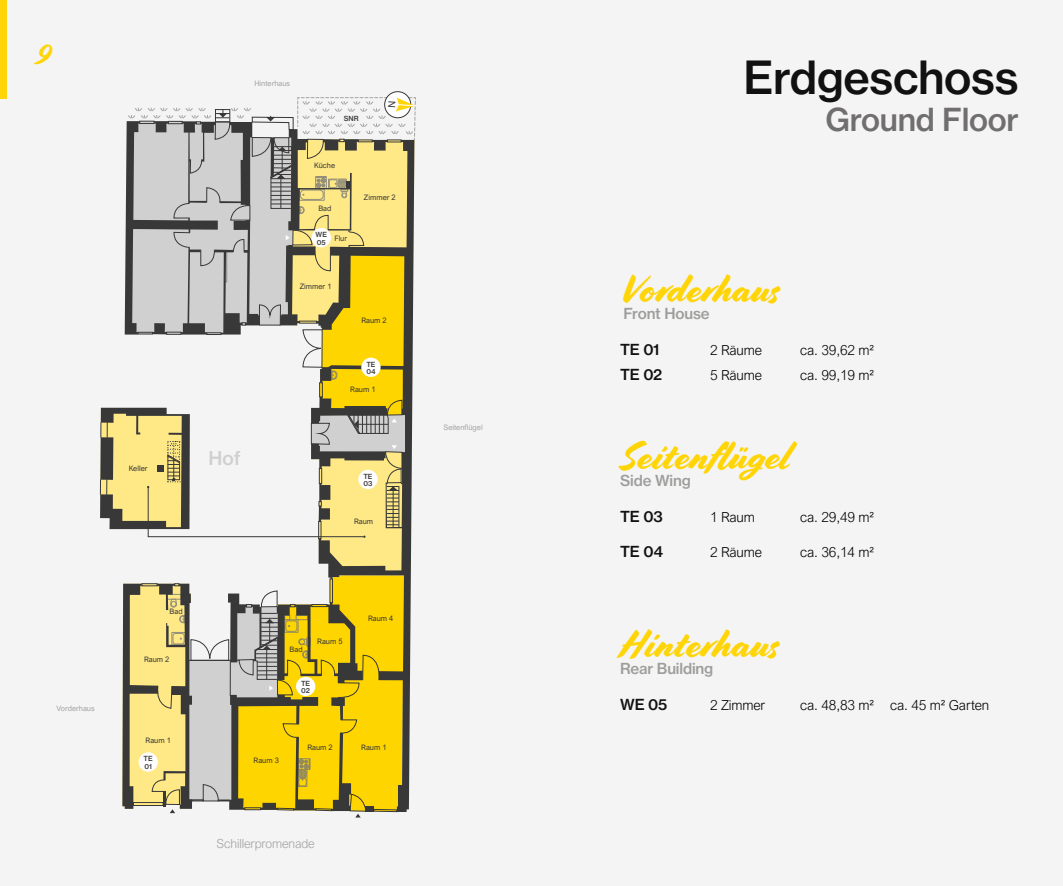
<style>
.page{position:relative;width:1063px;height:886px;background:#f4f4f4}
.page>*{position:absolute;margin:0;border:0;box-sizing:border-box;transform-origin:0 0}
.t1{font:45px "N Haas Grotesk TX Pro 65 Md";letter-spacing:-.01em;color:#101110}
.t2{font:38.75px "Cortado";color:#ffd508}
.t3{font:31.25px "N Haas Grotesk TX Pro 65 Md";letter-spacing:-.01em;color:#716e6f}
.t4{font:30px "Cortado";color:#ffd508}
.t5{font:18.75px "N Haas Grotesk TX Std 65 Md";color:#d0d0d0}
.t6{font:15px "N Haas Grotesk TX Pro 65 Md";letter-spacing:-.01em;color:#9d9d9c}
.t7{font:15px "N Haas Grotesk TX Pro 65 Md";letter-spacing:-.01em;color:#101110}
.t8{font:300 13.75px "Arial Nova";letter-spacing:-.01em;color:#000}
.t9{font:300 12.5px "Arial Nova";letter-spacing:-.01em;color:#a5a4a3}
.t10{font:7.5px "Arial Nova";color:#383838}
.t11{font:7.5px "Arial Nova";color:#a5a4a3}
.t12{font:7px/7.5px "N Haas Grotesk TX Pro 65 Md";color:#383838}
</style>
<div class="page">
<svg style="left:328px;top:574px;width:83px;height:238px;background:#9a8930"></svg>
<svg style="left:122px;top:583px;width:275px;height:234px;background:#d3bf5b"></svg>
<div style="left:0;top:0;width:6px;height:98px;background:#ffd508"></div>
<svg style="left:100px;top:91px;width:316px;height:483px"></svg>
<h3 class="t4" style="left:37px;top:33px;width:16px">9</h3>
<p class="t11" style="left:57px;top:704px;width:40px">Vorderhaus</p>
<p class="t10" style="left:129px;top:464px;width:20px">Keller</p>
<p class="t11" style="left:254px;top:79px;width:37px">Hinterhaus</p>
<p class="t12" style="left:344px;top:114px;width:16px">SNR</p>
<p class="t10" style="left:314px;top:162px;width:22px">Küche</p>
<p class="t10" style="left:318px;top:204px;width:15px">Bad</p>
<p class="t12" style="left:316px;top:231px;width:13px">WE<br>05</p>
<p class="t10" style="left:335px;top:234px;width:14px">Flur</p>
<p class="t10" style="left:364px;top:193px;width:33px">Zimmer 2</p>
<p class="t10" style="left:300px;top:282px;width:33px">Zimmer 1</p>
<p class="t10" style="left:361px;top:316px;width:27px">Raum 2</p>
<p class="t12" style="left:366px;top:360px;width:11px">TE<br>04</p>
<p class="t10" style="left:350px;top:385px;width:27px">Raum 1</p>
<h3 class="t5" style="left:209px;top:446px;width:34px">Hof</h3>
<p class="t12" style="left:363px;top:472px;width:11px">TE<br>03</p>
<p class="t10" style="left:354px;top:517px;width:21px">Raum</p>
<p class="t10" style="left:170px;top:607px;width:15px">Bad</p>
<p class="t10" style="left:144px;top:655px;width:27px">Raum 2</p>
<p class="t10" style="left:145px;top:735px;width:27px">Raum 1</p>
<p class="t12" style="left:144px;top:755px;width:11px">TE<br>01</p>
<p class="t10" style="left:290px;top:645px;width:15px">Bad</p>
<p class="t10" style="left:317px;top:637px;width:27px">Raum 5</p>
<p class="t12" style="left:301px;top:679px;width:11px">TE<br>02</p>
<p class="t10" style="left:368px;top:613px;width:27px">Raum 4</p>
<p class="t10" style="left:253px;top:756px;width:27px">Raum 3</p>
<p class="t10" style="left:307px;top:743px;width:27px">Raum 2</p>
<p class="t10" style="left:361px;top:743px;width:27px">Raum 1</p>
<p class="t9" style="left:217px;top:836px;width:100px">Schillerpromenade</p>
<p class="t11" style="left:443px;top:423px;width:41px">Seitenflügel</p>
<h1 class="t1" style="left:743px;top:49px;width:277px">Erdgeschoss</h1>
<h3 class="t3" style="left:825px;top:101px;width:195px">Ground Floor</h3>
<h2 class="t2" style="left:620px;top:267px;width:161px">Vorderhaus</h2>
<p class="t6" style="left:624px;top:304px;width:87px">Front House</p>
<p class="t7" style="left:620px;top:340px;width:41px">TE 01</p>
<p class="t8" style="left:710px;top:342px;width:53px">2 Räume</p>
<p class="t8" style="left:800px;top:342px;width:76px">ca. 39,62 m²</p>
<p class="t7" style="left:620px;top:365px;width:44px">TE 02</p>
<p class="t8" style="left:710px;top:367px;width:53px">5 Räume</p>
<p class="t8" style="left:800px;top:367px;width:76px">ca. 99,19 m²</p>
<h2 class="t2" style="left:620px;top:433px;width:171px">Seitenflügel</h2>
<p class="t6" style="left:620px;top:471px;width:72px">Side Wing</p>
<p class="t7" style="left:620px;top:507px;width:44px">TE 03</p>
<p class="t8" style="left:710px;top:509px;width:46px">1 Raum</p>
<p class="t8" style="left:800px;top:509px;width:76px">ca. 29,49 m²</p>
<p class="t7" style="left:620px;top:542px;width:44px">TE 04</p>
<p class="t8" style="left:710px;top:545px;width:53px">2 Räume</p>
<p class="t8" style="left:800px;top:545px;width:76px">ca. 36,14 m²</p>
<h2 class="t2" style="left:620px;top:621px;width:160px">Hinterhaus</h2>
<p class="t6" style="left:620px;top:659px;width:95px">Rear Building</p>
<p class="t7" style="left:620px;top:695px;width:49px">WE 05</p>
<p class="t8" style="left:710px;top:697px;width:57px">2 Zimmer</p>
<p class="t8" style="left:800px;top:697px;width:191px">ca. 48,83 m² ca. 45 m² Garten</p>
</div>
